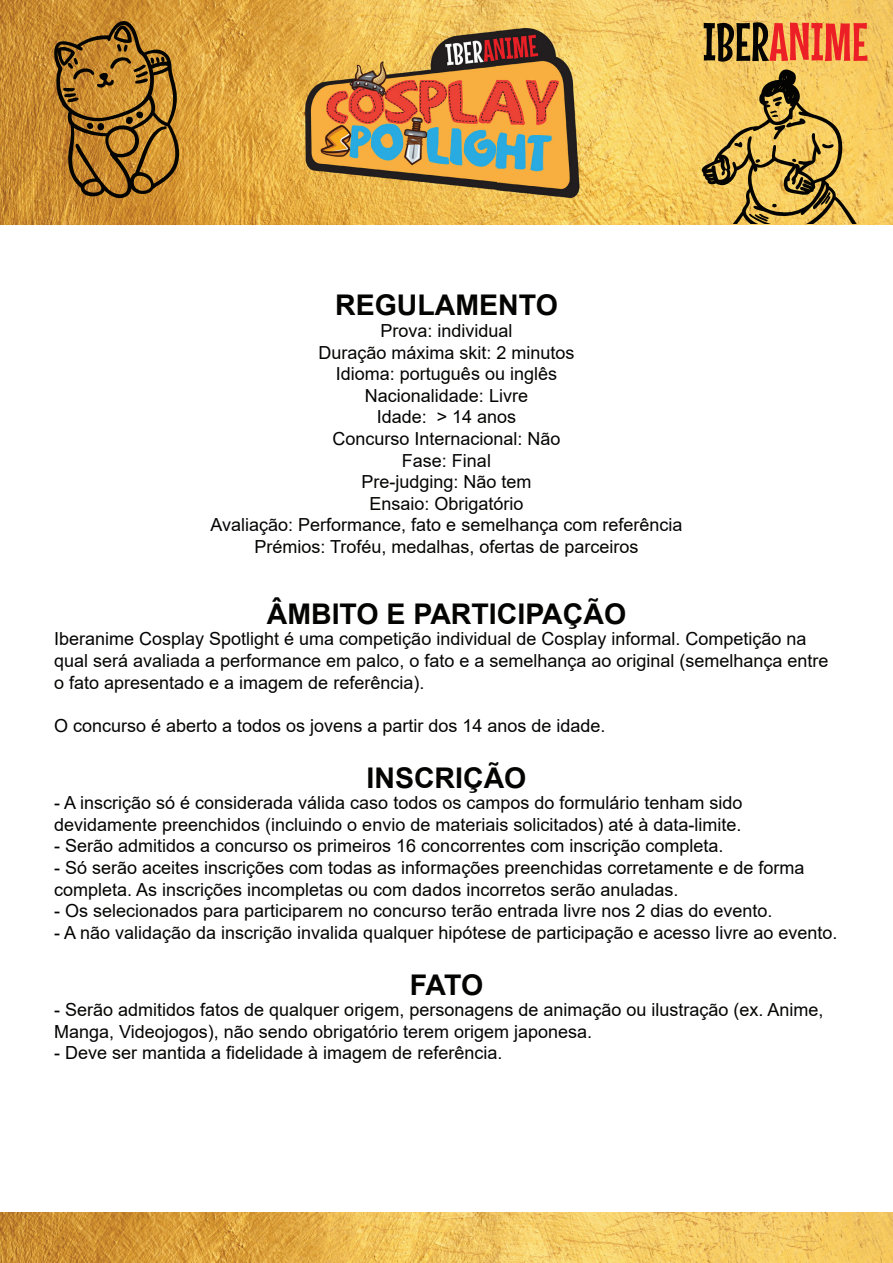
<style>
.page{position:relative;width:893px;height:1263px;background:#fff}
.page>*{position:absolute;margin:0;border:0;box-sizing:border-box;transform-origin:0 0}
.t1{font:54px "Mouse Memoirs";color:#ed1f26}
.t2{font:700 28.5px "Arial";color:#040503}
.t3{font:18px/21.6px "Arial";color:#040503}
.s1{color:#040503}
</style>
<div class="page">
<img style="left:0;top:0;width:893px;height:225px">
<img style="left:0;top:1212px;width:893px;height:51px">
<svg style="left:51px;top:18px;width:131px;height:181px;background:#a57429"></svg>
<svg style="left:702px;top:69px;width:163px;height:155px;background:#c8a64e"></svg>
<img style="left:287px;top:11px;width:314px;height:204px">
<h1 class="t1" style="left:703px;top:10px;width:167px"><span class="s1">IBER</span>ANIME</h1>
<h2 class="t2" style="left:335px;top:285px;width:224px">REGULAMENTO</h2>
<p class="t3" style="left:210px;top:320px;width:473px;text-align:center">Prova: individual<br>Duração máxima skit: 2 minutos<br>Idioma: português ou inglês<br>Nacionalidade: Livre<br>Idade: &gt; 14 anos<br>Concurso Internacional: Não<br>Fase: Final<br>Pre-judging: Não tem<br>Ensaio: Obrigatório<br>Avaliação: Performance, fato e semelhança com referência<br>Prémios: Troféu, medalhas, ofertas de parceiros</p>
<h2 class="t2" style="left:267px;top:594px;width:361px">ÂMBITO E PARTICIPAÇÃO</h2>
<p class="t3" style="left:54px;top:628px;width:776px">Iberanime Cosplay Spotlight é uma competição individual de Cosplay informal. Competição na qual será avaliada a performance em palco, o fato e a semelhança ao original (semelhança entre o fato apresentado e a imagem de referência).</p>
<p class="t3" style="left:54px;top:714px;width:553px">O concurso é aberto a todos os jovens a partir dos 14 anos de idade.</p>
<h2 class="t2" style="left:366px;top:757px;width:161px">INSCRIÇÃO</h2>
<p class="t3" style="left:54px;top:792px;width:690px">- A inscrição só é considerada válida caso todos os campos do formulário tenham sido devidamente preenchidos (incluindo o envio de materiais solicitados) até à data-limite.</p>
<p class="t3" style="left:54px;top:835px;width:671px">- Serão admitidos a concurso os primeiros 16 concorrentes com inscrição completa.</p>
<p class="t3" style="left:54px;top:857px;width:752px">- Só serão aceites inscrições com todas as informações preenchidas corretamente e de forma completa. As inscrições incompletas ou com dados incorretos serão anuladas.</p>
<p class="t3" style="left:54px;top:900px;width:720px">- Os selecionados para participarem no concurso terão entrada livre nos 2 dias do evento.</p>
<p class="t3" style="left:54px;top:921px;width:785px">- A não validação da inscrição invalida qualquer hipótese de participação e acesso livre ao evento.</p>
<h2 class="t2" style="left:410px;top:964px;width:75px">FATO</h2>
<p class="t3" style="left:54px;top:999px;width:771px">- Serão admitidos fatos de qualquer origem, personagens de animação ou ilustração (ex. Anime,<br>Manga, Videojogos), não sendo obrigatório terem origem japonesa.</p>
<p class="t3" style="left:54px;top:1042px;width:450px">- Deve ser mantida a fidelidade à imagem de referência.</p>
</div>
